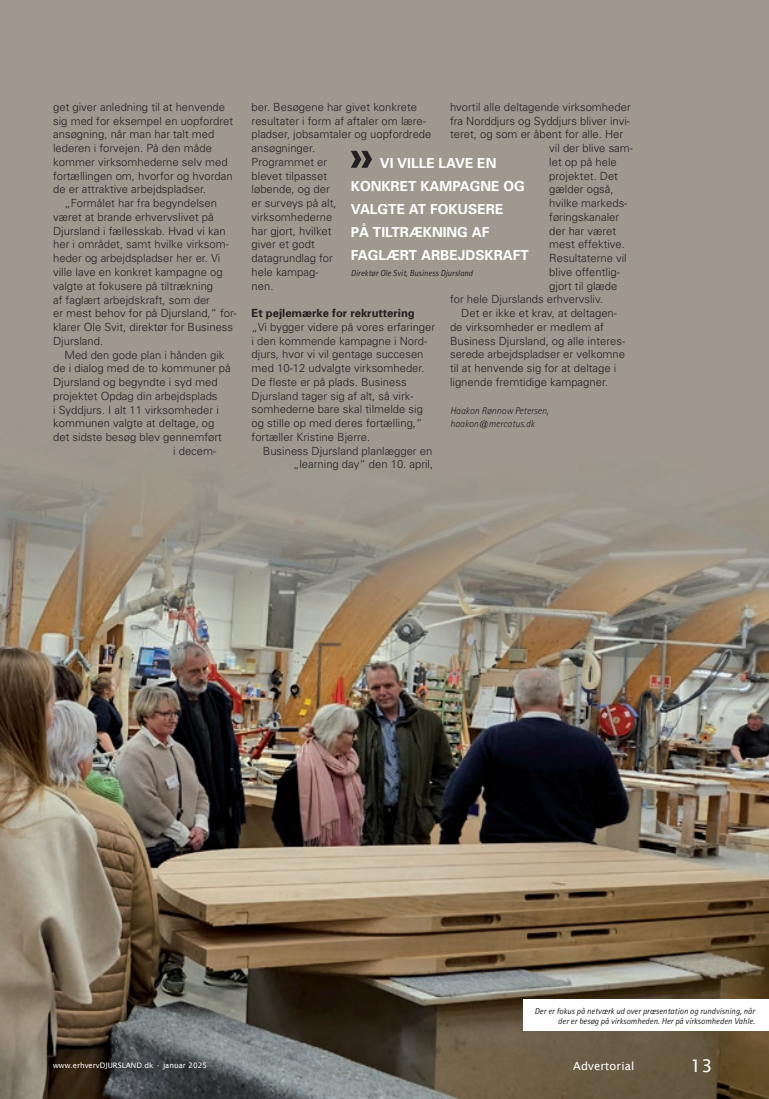
<style>
.page{position:relative;width:769px;height:1099px;background:#fff}
.page>*{position:absolute;margin:0;border:0;box-sizing:border-box;transform-origin:0 0}
.t1{font:17.5px "Lucida Sans";color:#fff}
.t2{font:700 13.75px/23px "Univers";color:#fff}
.t3{font:300 11.25px/13.8px "Univers";color:#231f20}
.t4{font:700 11.25px "Univers";color:#231f20}
.t5{font:11.25px "Lucida Sans";letter-spacing:.01em;color:#fff}
.t6{font:italic 300 10px/13.8px "Rotis Sans Serif";color:#231f20}
.t7{font:italic 8.75px/10.5px "Rotis Sans Serif";color:#231f20;text-align:right}
.t8{font:7.5px "Lucida Sans";color:#fff}
</style>
<div class="page">
<img style="left:0;top:0;width:769px;height:1098px">
<svg style="left:351px;top:151px;width:21px;height:17px"></svg>
<div style="left:523px;top:999px;width:246px;height:32px;background:#fff"></div>
<p class="t3" style="left:53px;top:100px;width:182px">get giver anledning til at henvende sig med for eksempel en uopfordret ansøgning, når man har talt med lederen i forvejen. På den måde kommer virksomhederne selv med fortællingen om, hvorfor og hvordan de er attraktive arbejdspladser.</p>
<p class="t3" style="left:53px;top:196px;width:185px;text-indent:11px">„Formålet har fra begyndelsen været at brande erhvervslivet på<br>Djursland i fællesskab. Hvad vi kan her i området, samt hvilke virksom&shy;heder og arbejdspladser her er. Vi ville lave en konkret kampagne og valgte at fokusere på tiltrækning<br>af faglært arbejdskraft, som der<br>er mest behov for på Djursland,“ for&shy;klarer Ole Svit, direktør for Business<br>Djursland.</p>
<p class="t3" style="left:64px;top:347px;width:162px">Med den gode plan i hånden gik</p>
<p class="t3" style="left:53px;top:361px;width:179px">de i dialog med de to kommuner på</p>
<p class="t3" style="left:53px;top:375px;width:166px">Djursland og begyndte i syd med</p>
<p class="t3" style="left:53px;top:388px;width:166px">projektet Opdag din arbejdsplads</p>
<p class="t3" style="left:53px;top:402px;width:167px">i Syddjurs. I alt 11 virksomheder i</p>
<p class="t3" style="left:53px;top:416px;width:163px">kommunen valgte at deltage, og</p>
<p class="t3" style="left:53px;top:430px;width:170px">det sidste besøg blev gennemført</p>
<p class="t3" style="left:173px;top:443px;width:45px">i decem-</p>
<p class="t3" style="left:450px;top:100px;width:182px">hvortil alle deltagende virksomheder</p>
<p class="t3" style="left:450px;top:113px;width:182px">fra Norddjurs og Syddjurs bliver invi-</p>
<p class="t3" style="left:450px;top:127px;width:175px">teret, og som er åbent for alle. Her</p>
<p class="t3" style="left:549px;top:141px;width:85px">vil der blive sam-</p>
<p class="t3" style="left:549px;top:155px;width:69px">let op på hele</p>
<p class="t3" style="left:549px;top:168px;width:70px">projektet. Det</p>
<p class="t3" style="left:549px;top:182px;width:66px">gælder også,</p>
<p class="t3" style="left:549px;top:196px;width:80px">hvilke markeds-</p>
<p class="t3" style="left:549px;top:210px;width:72px">føringskanaler</p>
<p class="t3" style="left:549px;top:223px;width:68px">der har været</p>
<p class="t3" style="left:549px;top:237px;width:77px">mest effektive.</p>
<p class="t3" style="left:549px;top:251px;width:79px">Resultaterne vil</p>
<p class="t3" style="left:549px;top:265px;width:72px">blive offentlig-</p>
<p class="t3" style="left:549px;top:278px;width:70px">gjort til glæde</p>
<p class="t3" style="left:450px;top:292px;width:155px">for hele Djurslands erhvervsliv.</p>
<p class="t3" style="left:461px;top:306px;width:157px">Det er ikke et krav, at deltagen-</p>
<p class="t3" style="left:450px;top:320px;width:155px">de virksomheder er medlem af</p>
<p class="t3" style="left:450px;top:333px;width:177px">Business Djursland, og alle interes-</p>
<p class="t3" style="left:450px;top:347px;width:177px">serede arbejdspladser er velkomne</p>
<p class="t3" style="left:450px;top:361px;width:168px">til at henvende sig for at deltage i</p>
<p class="t3" style="left:450px;top:375px;width:159px">lignende fremtidige kampagner.</p>
<p class="t6" style="left:450px;top:403px;width:100px">Haakon Rønnow Petersen, haakon@mercatus.dk</p>
<p class="t3" style="left:252px;top:100px;width:181px">ber. Besøgene har givet konkrete resultater i form af aftaler om lære&shy;pladser, jobsamtaler og uopfordrede ansøgninger.<br>Programmet er<br>blevet tilpasset<br>løbende, og der<br>er surveys på alt,<br>virksomhederne<br>har gjort, hvilket<br>giver et godt<br>datagrundlag for<br>hele kampag-<br>nen.</p>
<p class="t4" style="left:252px;top:306px;width:165px">Et pejlemærke for rekruttering</p>
<p class="t3" style="left:252px;top:320px;width:185px">„Vi bygger videre på vores erfaringer i den kommende kampagne i Nord&shy;djurs, hvor vi vil gentage succesen med 10-12 udvalgte virksomheder.<br>De fleste er på plads. Business Djursland tager sig af alt, så virk&shy;somhederne bare skal tilmelde sig og stille op med deres fortælling,“ fortæller Kristine Bjerre.</p>
<p class="t3" style="left:263px;top:443px;width:172px;text-align:right">Business Djursland planlægger en „learning day“ den 10. april,</p>
<p class="t2" style="left:351px;top:151px;width:180px;text-indent:29px">VI VILLE LAVE EN<br>KONKRET KAMPAGNE OG<br>VALGTE AT FOKUSERE<br>PÅ TILTRÆKNING AF<br>FAGLÆRT ARBEJDSKRAFT</p>
<p class="t7" style="left:351px;top:268px;width:124px">Direktør Ole Svit, Business Djursland</p>
<p class="t7" style="left:535px;top:1005px;width:222px">Der er fokus på netværk ud over præsentation og rundvisning, når der er besøg på virksomheden. Her på virksomheden Vahle.</p>
<p class="t8" style="left:53px;top:1061px;width:156px">www.erhvervDJURSLAND.dk • januar 2025</p>
<p class="t5" style="left:573px;top:1059px;width:63px">Advertorial</p>
<h1 class="t1" style="left:691px;top:1055px;width:24px">13</h1>
</div>
